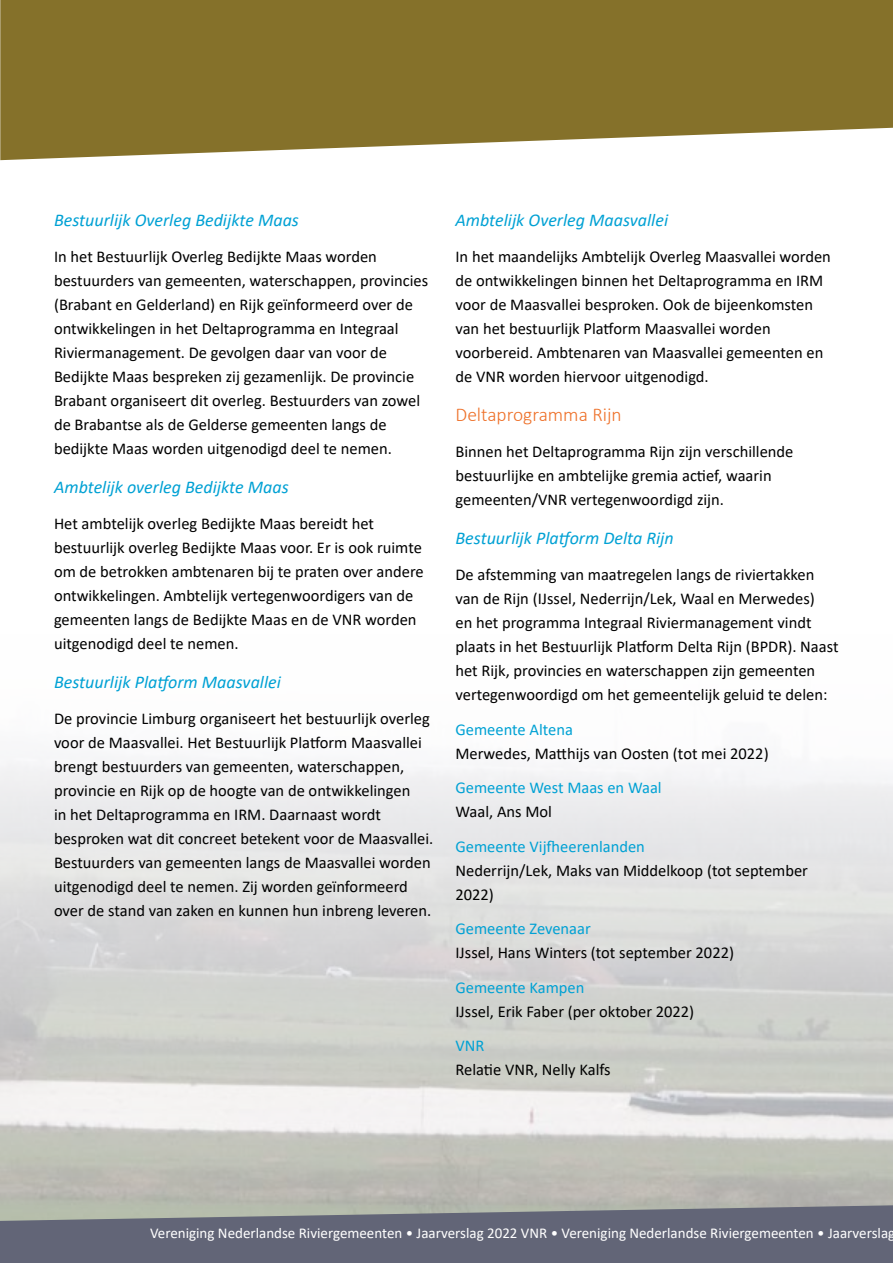
<style>
.page{position:relative;width:893px;height:1263px;background:#fff}
.page>*{position:absolute;margin:0;border:0;box-sizing:border-box;transform-origin:0 0}
.t1{font:300 19.5px "Calibri";color:#ee712a}
.t2{font:italic 18px "Calibri";color:#00a1d4}
.t3{font:16.5px/24px "Calibri";color:#000}
.t4{font:16.5px "Calibri";color:#00a1d4}
.t5{font:15px "Calibri";color:#fff}
</style>
<div class="page">
<svg style="left:0;top:1205px;width:893px;height:58px;background:#6d717e"></svg>
<svg style="left:0;top:0;width:893px;height:160px;background:#917f3f"></svg>
<p class="t2" style="left:54px;top:208px;width:246px">Bestuurlijk Overleg Bedijkte Maas</p>
<p class="t3" style="left:54px;top:244px;width:376px">In het Bestuurlijk Overleg Bedijkte Maas worden bestuurders van gemeenten, waterschappen, provincies (Brabant en Gelderland) en Rijk geïnformeerd over de ontwikkelingen in het Deltaprogramma en Integraal Riviermanagement. De gevolgen daar van voor de Bedijkte Maas bespreken zij gezamenlijk. De provincie Brabant organiseert dit overleg. Bestuurders van zowel de Brabantse als de Gelderse gemeenten langs de bedijkte Maas worden uitgenodigd deel te nemen.</p>
<p class="t2" style="left:54px;top:475px;width:236px">Ambtelijk overleg Bedijkte Maas</p>
<p class="t3" style="left:54px;top:511px;width:371px">Het ambtelijk overleg Bedijkte Maas bereidt het bestuurlijk overleg Bedijkte Maas voor. Er is ook ruimte om de betrokken ambtenaren bij te praten over andere ontwikkelingen. Ambtelijk vertegenwoordigers van de gemeenten langs de Bedijkte Maas en de VNR worden uitgenodigd deel te nemen.</p>
<p class="t2" style="left:54px;top:670px;width:228px">Bestuurlijk Platform Maasvallei</p>
<p class="t3" style="left:54px;top:706px;width:381px">De provincie Limburg organiseert het bestuurlijk overleg voor de Maasvallei. Het Bestuurlijk Platform Maasvallei brengt bestuurders van gemeenten, waterschappen, provincie en Rijk op de hoogte van de ontwikkelingen<br>in het Deltaprogramma en IRM. Daarnaast wordt besproken wat dit concreet betekent voor de Maasvallei.<br>Bestuurders van gemeenten langs de Maasvallei worden uitgenodigd deel te nemen. Zij worden geïnformeerd over de stand van zaken en kunnen hun inbreng leveren.</p>
<p class="t2" style="left:455px;top:208px;width:214px">Ambtelijk Overleg Maasvallei</p>
<p class="t3" style="left:455px;top:244px;width:377px">In het maandelijks Ambtelijk Overleg Maasvallei worden de ontwikkelingen binnen het Deltaprogramma en IRM voor de Maasvallei besproken. Ook de bijeenkomsten van het bestuurlijk Platform Maasvallei worden voorbereid. Ambtenaren van Maasvallei gemeenten en de VNR worden hiervoor uitgenodigd.</p>
<p class="t1" style="left:455px;top:403px;width:168px">Deltaprogramma Rijn</p>
<p class="t3" style="left:455px;top:439px;width:339px">Binnen het Deltaprogramma Rijn zijn verschillende bestuurlijke en ambtelijke gremia actief, waarin gemeenten/VNR vertegenwoordigd zijn.</p>
<p class="t2" style="left:455px;top:526px;width:220px">Bestuurlijk Platform Delta Rijn</p>
<p class="t3" style="left:455px;top:562px;width:385px">De afstemming van maatregelen langs de riviertakken van de Rijn (IJssel, Nederrijn/Lek, Waal en Merwedes)<br>en het programma Integraal Riviermanagement vindt plaats in het Bestuurlijk Platform Delta Rijn (BPDR). Naast het Rijk, provincies en waterschappen zijn gemeenten vertegenwoordigd om het gemeentelijk geluid te delen:</p>
<p class="t4" style="left:455px;top:718px;width:119px">Gemeente Altena</p>
<p class="t3" style="left:455px;top:741px;width:315px">Merwedes, Matthijs van Oosten (tot mei 2022)</p>
<p class="t4" style="left:455px;top:776px;width:208px">Gemeente West Maas en Waal</p>
<p class="t3" style="left:455px;top:799px;width:98px">Waal, Ans Mol</p>
<p class="t4" style="left:455px;top:835px;width:191px">Gemeente Vijfheerenlanden</p>
<p class="t3" style="left:455px;top:858px;width:354px">Nederrijn/Lek, Maks van Middelkoop (tot september<br>2022)</p>
<p class="t4" style="left:455px;top:917px;width:137px">Gemeente Zevenaar</p>
<p class="t3" style="left:455px;top:940px;width:280px">IJssel, Hans Winters (tot september 2022)</p>
<p class="t4" style="left:455px;top:976px;width:130px">Gemeente Kampen</p>
<p class="t3" style="left:455px;top:999px;width:240px">IJssel, Erik Faber (per oktober 2022)</p>
<p class="t4" style="left:455px;top:1034px;width:30px">VNR</p>
<p class="t3" style="left:455px;top:1057px;width:157px">Relatie VNR, Nelly Kalfs</p>
<p class="t5" style="left:150px;top:1222px;width:747px">Vereniging Nederlandse Riviergemeenten • Jaarverslag 2022 VNR • Vereniging Nederlandse Riviergemeenten • Jaarverslag</p>
</div>
